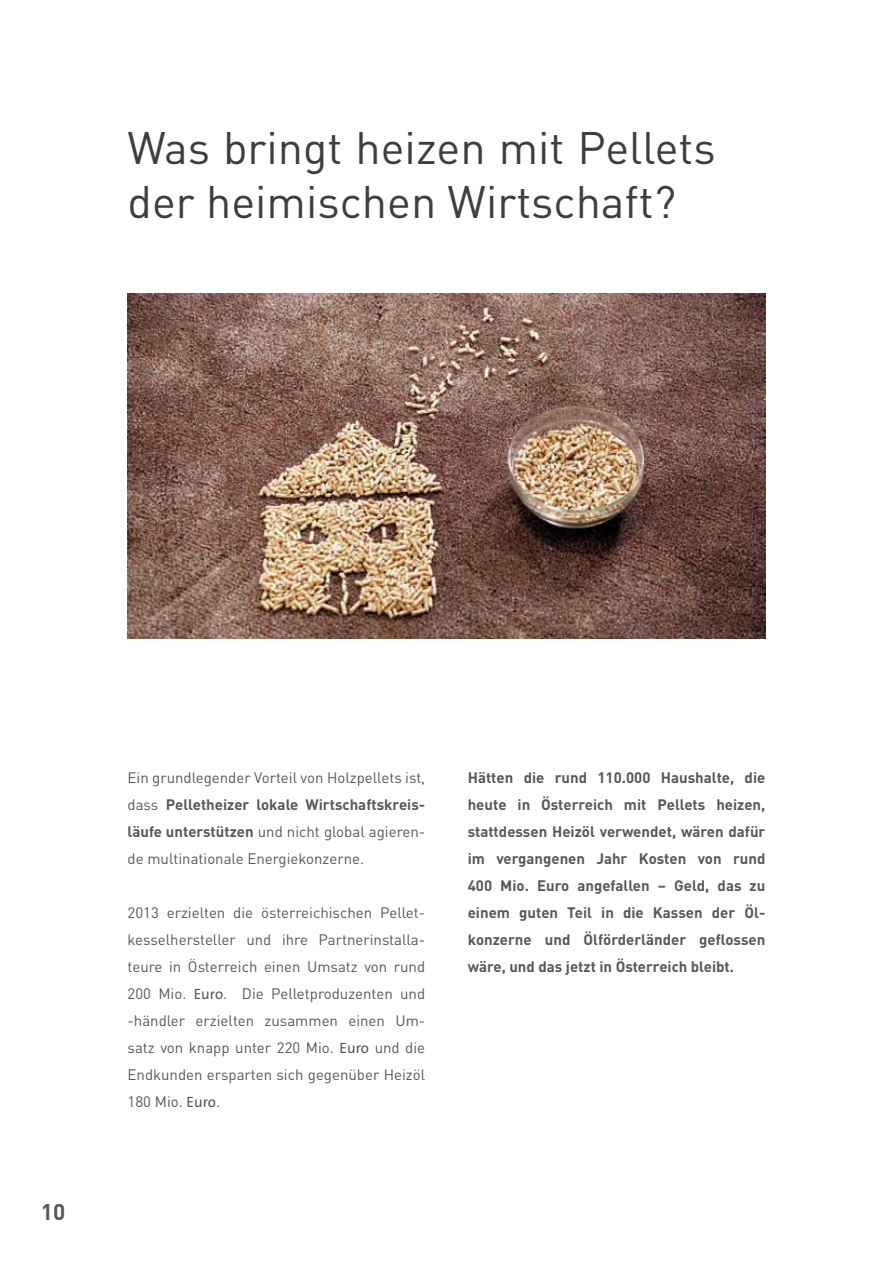
<style>
.page{position:relative;width:893px;height:1263px;background:#fff}
.page>*{position:absolute;margin:0;border:0;box-sizing:border-box;transform-origin:0 0}
.t1{font:45px/54px "DIN";color:#3e3d40}
.t2{font:700 22.5px "DIN";color:#58585a}
.t3{font:15px/27px "DIN";color:#58585a;text-align:justify}
.t4{font:700 15px/27px "DIN";color:#58585a;text-align:justify}
.s1{font-weight:700}
.s2{font-family:"The Sans B5 Plain"}
</style>
<div class="page">
<img style="left:128px;top:294px;width:637px;height:344px">
<h1 class="t1" style="left:128px;top:120px;width:590px">Was bringt heizen mit Pellets der heimischen Wirtschaft?</h1>
<h2 class="t2" style="left:41px;top:1197px;width:26px">10</h2>
<p class="t3" style="left:128px;top:764px;width:299px">Ein grundlegender Vorteil von Holzpellets ist, dass <span class="s1">Pelletheizer lokale Wirtschaftskreis&shy;läufe unterstützen</span> und nicht global agieren&shy;de multinationale Energiekonzerne.</p>
<p class="t3" style="left:128px;top:899px;width:299px">2013 erzielten die österreichischen Pellet&shy;kesselhersteller und ihre Partnerinstalla&shy;teure in Österreich einen Umsatz von rund 200 Mio. <span class="s2">Euro</span>. Die Pelletproduzenten und -händler erzielten zusammen einen Um&shy;satz von knapp unter 220 Mio. <span class="s2">Euro</span> und die Endkunden ersparten sich gegenüber Heizöl 180 Mio. <span class="s2">Euro</span>.</p>
<p class="t4" style="left:468px;top:763px;width:299px">Hätten die rund 110.000 Haushalte, die heute in Österreich mit Pellets heizen, stattdessen Heizöl verwendet, wären dafür im vergangenen Jahr Kosten von rund 400 Mio. Euro angefallen – Geld, das zu einem guten Teil in die Kassen der Öl&shy;konzerne und Ölförderländer geflossen wäre, und das jetzt in Österreich bleibt.</p>
</div>
